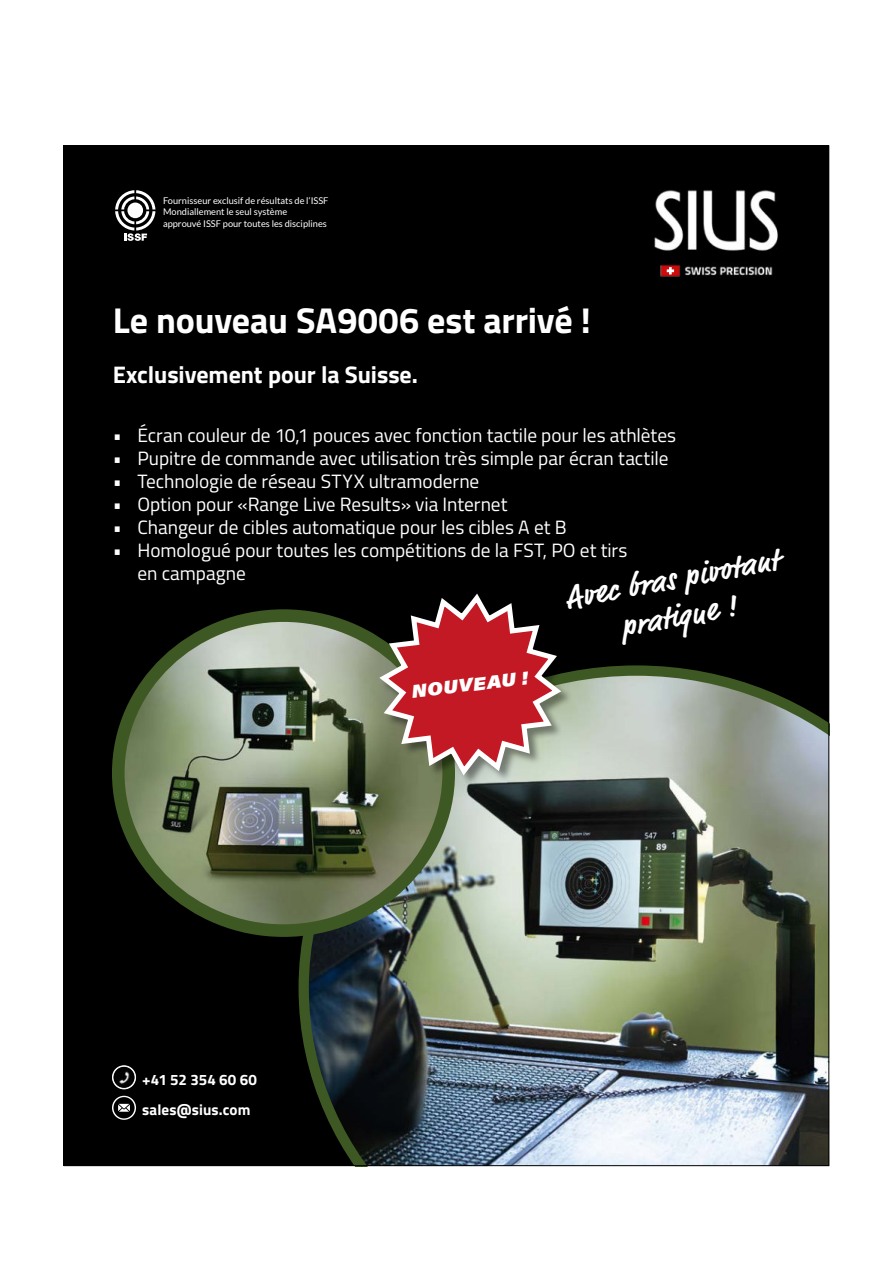
<style>
.page{position:relative;width:893px;height:1263px;background:#fff}
.page>*{position:absolute;margin:0;border:0;box-sizing:border-box;transform-origin:0 0}
.t1{font:700 36px "Titillium Web";letter-spacing:-.005em;color:#fff}
.t2{font:700 31.5px/38px "Market Pro";color:#fff;text-align:center}
.t3{font:700 24px "Titillium Web";letter-spacing:-.005em;color:#fff}
.t4{font:19.35px/23.1px "Titillium Web";letter-spacing:-.005em;color:#fff}
.t5{font:18.15px "Acumin Variable Concept";color:#fff}
.t6{font:700 15.15px/30.5px "Titillium Web";letter-spacing:.005em;color:#fff}
.t7{font:9.3px/11.1px "Lato";color:#fff}
</style>
<div class="page">
<div style="left:64px;top:145px;width:765px;height:1021px;background:#000"></div>
<img style="left:654px;top:190px;width:124px;height:87px">
<img style="left:299px;top:665px;width:528px;height:499px">
<img style="left:118px;top:623px;width:331px;height:307px">
<div style="left:112px;top:609px;width:343px;height:328px;border:13px solid #3e5823;border-radius:50%"></div>
<img style="left:114px;top:1067px;width:20px;height:20px">
<div style="left:112px;top:1065px;width:24px;height:24px;border:1px solid #fff;border-radius:50%"></div>
<div style="left:112px;top:1066px;width:24px;height:23px;border:1px solid #fff;border-radius:50%"></div>
<svg style="left:112px;top:1096px;width:24px;height:24px"></svg>
<div style="left:380px;top:594px;width:193px;height:193px;background:#000;opacity:.41"></div>
<svg style="left:375px;top:593px;width:191px;height:187px"></svg>
<svg style="left:115px;top:190px;width:40px;height:51px"></svg>
<p class="t7" style="left:163px;top:196px;width:167px">Fournisseur exclusif de résultats de l‘ISSF<br>Mondiallement le seul système<br>approuvé ISSF pour toutes les disciplines</p>
<h1 class="t1" style="left:113px;top:306px;width:480px">Le nouveau SA9006 est arrivé !</h1>
<p class="t3" style="left:113px;top:365px;width:307px">Exclusivement pour la Suisse.</p>
<p class="t4" style="left:113px;top:423px;width:565px">• Écran couleur de 10,1 pouces avec fonction tactile pour les athlètes</p>
<p class="t4" style="left:113px;top:446px;width:557px">• Pupitre de commande avec utilisation très simple par écran tactile</p>
<p class="t4" style="left:113px;top:469px;width:368px">• Technologie de réseau STYX ultramoderne</p>
<p class="t4" style="left:113px;top:493px;width:396px">• Option pour «Range Live Results» via Internet</p>
<p class="t4" style="left:113px;top:516px;width:455px">• Changeur de cibles automatique pour les cibles A et B</p>
<p class="t4" style="left:137px;top:539px;width:492px;text-indent:-25px">• Homologué pour toutes les compétitions de la FST, PO et tirs en campagne</p>
<h2 class="t2" style="left:563px;top:583px;width:218px;rotate:-10deg">Avec bras pivotant pratique !</h2>
<p class="t6" style="left:142px;top:1065px;width:116px">+41 52 354 60 60 sales@sius.com</p>
<p class="t5" style="left:411px;top:681px;width:119px;rotate:-7deg">NOUVEAU !</p>
</div>
